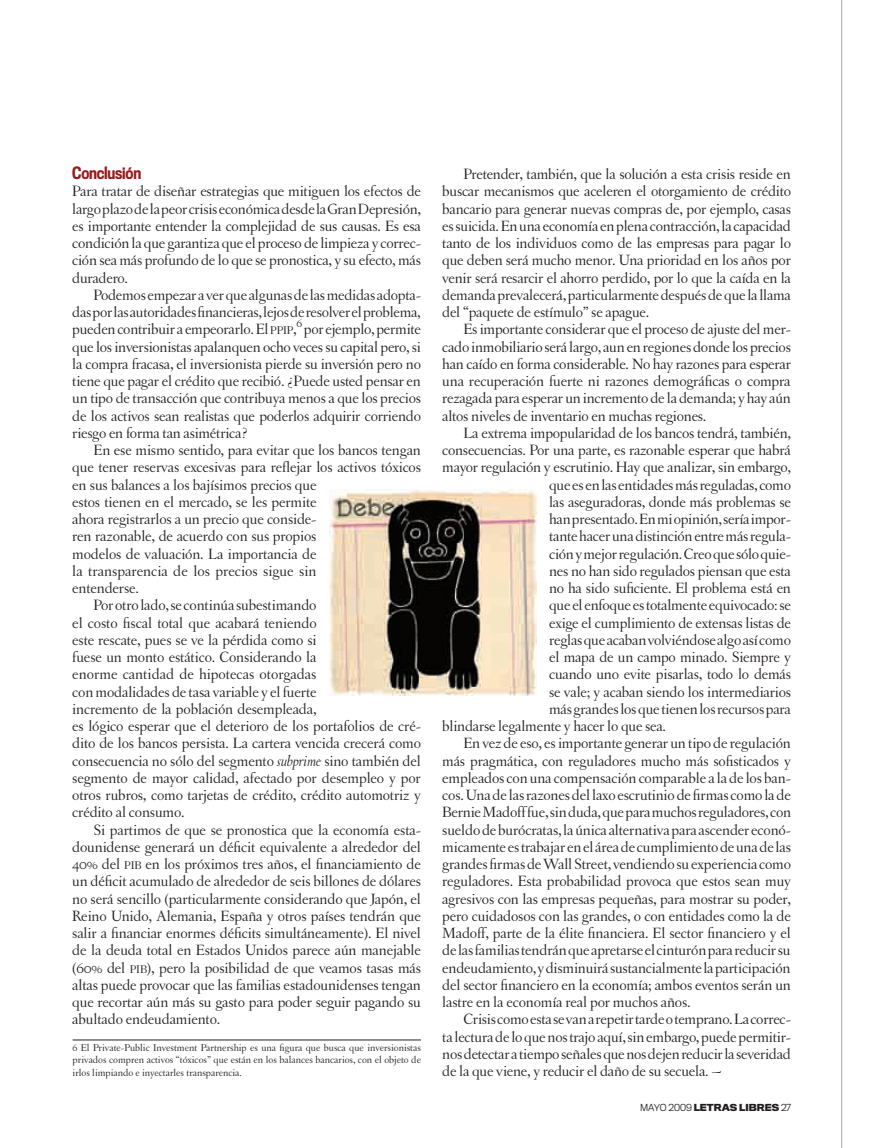
<style>
.page{position:relative;width:893px;height:1148px;background:#fff}
.page>*{position:absolute;margin:0;border:0;box-sizing:border-box;transform-origin:0 0}
.t1{font:15.75px/17.2px "Letras Oldstyle";letter-spacing:-.01em;color:#231f20;text-align:justify}
.t2{font:500 15.75px "Titling Gothic FB Cond";letter-spacing:-.015em;color:#981a1e}
.t3{font:10.5px/12.6px "Letras Oldstyle";color:#231f20;text-align:justify}
.t4{font:700 9px "Titling Gothic FB Normal";color:#231f20}
.s1{font-size:11.85px}
.s2{font-style:italic}
.s3{font-weight:300}
</style>
<div class="page">
<hr style="left:841px;top:0;width:1px;height:1148px;background:#a8a9ad">
<hr style="left:73px;top:1040px;width:348px;height:1px;background:#231f20">
<img style="left:329px;top:490px;width:207px;height:205px">
<p class="t2" style="left:72px;top:163px;width:70px">Conclusión</p>
<p class="t1" style="left:72px;top:183px;width:350px">Para tratar de diseñar estrategias que mitiguen los efectos de largo plazo de la peor crisis económica desde la Gran Depresión, es importante entender la complejidad de sus causas. Es esa condición la que garantiza que el proceso de limpieza y correc&shy;ción sea más profundo de lo que se pronostica, y su efecto, más duradero.</p>
<p class="t1" style="left:72px;top:286px;width:350px;text-indent:21px">Podemos empezar a ver que algunas de las medidas adopta&shy;das por las autoridades financieras, lejos de resolver el problema, pueden contribuir a empeorarlo. El <span class="s1">ppip</span>,<sup>6</sup> por ejemplo, permite que los inversionistas apalanquen ocho veces su capital pero, si la compra fracasa, el inversionista pierde su inversión pero no tiene que pagar el crédito que recibió. ¿Puede usted pensar en un tipo de transacción que contribuya menos a que los precios de los activos sean realistas que poderlos adquirir corriendo riesgo en forma tan asimétrica?</p>
<p class="t1" style="left:94px;top:441px;width:329px">En ese mismo sentido, para evitar que los bancos tengan</p>
<p class="t1" style="left:72px;top:459px;width:350px">que tener reservas excesivas para reflejar los activos tóxicos</p>
<p class="t1" style="left:72px;top:476px;width:246px">en sus balances a los bajísimos precios que</p>
<p class="t1" style="left:72px;top:493px;width:246px">estos tienen en el mercado, se les permite</p>
<p class="t1" style="left:72px;top:510px;width:246px">ahora registrarlos a un precio que conside-</p>
<p class="t1" style="left:72px;top:528px;width:246px">ren razonable, de acuerdo con sus propios</p>
<p class="t1" style="left:72px;top:545px;width:246px">modelos de valuación. La importancia de</p>
<p class="t1" style="left:72px;top:562px;width:246px">la transparencia de los precios sigue sin</p>
<p class="t1" style="left:72px;top:579px;width:68px">entenderse.</p>
<p class="t1" style="left:94px;top:597px;width:224px">Por otro lado, se continúa subestimando</p>
<p class="t1" style="left:72px;top:614px;width:246px">el costo fiscal total que acabará teniendo</p>
<p class="t1" style="left:72px;top:631px;width:246px">este rescate, pues se ve la pérdida como si</p>
<p class="t1" style="left:72px;top:648px;width:246px">fuese un monto estático. Considerando la</p>
<p class="t1" style="left:72px;top:666px;width:246px">enorme cantidad de hipotecas otorgadas</p>
<p class="t1" style="left:72px;top:683px;width:246px">con modalidades de tasa variable y el fuerte</p>
<p class="t1" style="left:72px;top:700px;width:246px">incremento de la población desempleada,</p>
<p class="t1" style="left:72px;top:717px;width:350px">es lógico esperar que el deterioro de los portafolios de cré-</p>
<p class="t1" style="left:72px;top:735px;width:350px">dito de los bancos persista. La cartera vencida crecerá como</p>
<p class="t1" style="left:72px;top:752px;width:350px">consecuencia no sólo del segmento <span class="s2">subprime</span> sino también del</p>
<p class="t1" style="left:72px;top:769px;width:350px">segmento de mayor calidad, afectado por desempleo y por</p>
<p class="t1" style="left:72px;top:786px;width:350px">otros rubros, como tarjetas de crédito, crédito automotriz y</p>
<p class="t1" style="left:72px;top:804px;width:114px">crédito al consumo.</p>
<p class="t1" style="left:94px;top:821px;width:329px">Si partimos de que se pronostica que la economía esta-</p>
<p class="t1" style="left:72px;top:838px;width:350px">dounidense generará un déficit equivalente a alrededor del</p>
<p class="t1" style="left:72px;top:855px;width:350px">40% del <span class="s1">pib</span> en los próximos tres años, el financiamiento de</p>
<p class="t1" style="left:72px;top:873px;width:350px">un déficit acumulado de alrededor de seis billones de dólares</p>
<p class="t1" style="left:72px;top:890px;width:350px">no será sencillo (particularmente considerando que Japón, el</p>
<p class="t1" style="left:72px;top:907px;width:350px">Reino Unido, Alemania, España y otros países tendrán que</p>
<p class="t1" style="left:72px;top:924px;width:350px">salir a financiar enormes déficits simultáneamente). El nivel</p>
<p class="t1" style="left:72px;top:942px;width:350px">de la deuda total en Estados Unidos parece aún manejable</p>
<p class="t1" style="left:72px;top:959px;width:350px">(60% del <span class="s1">pib</span>), pero la posibilidad de que veamos tasas más</p>
<p class="t1" style="left:72px;top:976px;width:350px">altas puede provocar que las familias estadounidenses tengan</p>
<p class="t1" style="left:72px;top:993px;width:350px">que recortar aún más su gasto para poder seguir pagando su</p>
<p class="t1" style="left:72px;top:1011px;width:149px">abultado endeudamiento.</p>
<p class="t3" style="left:73px;top:1041px;width:350px">6 El Private-Public Investment Partnership es una figura que busca que inversionistas privados compren activos “tóxicos” que están en los balances bancarios, con el objeto de irlos limpiando e inyectarles transparencia.</p>
<p class="t1" style="left:442px;top:165px;width:350px;text-indent:21px">Pretender, también, que la solución a esta crisis reside en buscar mecanismos que aceleren el otorgamiento de crédito bancario para generar nuevas compras de, por ejemplo, casas es suicida. En una economía en plena contracción, la capacidad tanto de los individuos como de las empresas para pagar lo que deben será mucho menor. Una prioridad en los años por venir será resarcir el ahorro perdido, por lo que la caída en la demanda prevalecerá, particularmente después de que la llama del “paquete de estímulo” se apague.</p>
<p class="t1" style="left:442px;top:321px;width:350px;text-indent:21px">Es importante considerar que el proceso de ajuste del mer&shy;cado inmobiliario será largo, aun en regiones donde los precios han caído en forma considerable. No hay razones para esperar una recuperación fuerte ni razones demográficas o compra rezagada para esperar un incremento de la demanda; y hay aún altos niveles de inventario en muchas regiones.</p>
<p class="t1" style="left:463px;top:424px;width:329px">La extrema impopularidad de los bancos tendrá, también,</p>
<p class="t1" style="left:442px;top:441px;width:350px">consecuencias. Por una parte, es razonable esperar que habrá</p>
<p class="t1" style="left:442px;top:459px;width:350px">mayor regulación y escrutinio. Hay que analizar, sin embargo,</p>
<p class="t1" style="left:549px;top:476px;width:243px">que es en las entidades más reguladas, como</p>
<p class="t1" style="left:549px;top:493px;width:243px">las aseguradoras, donde más problemas se</p>
<p class="t1" style="left:549px;top:510px;width:243px">han presentado. En mi opinión, sería impor-</p>
<p class="t1" style="left:549px;top:528px;width:243px">tante hacer una distinción entre más regula-</p>
<p class="t1" style="left:549px;top:545px;width:243px">ción y mejor regulación. Creo que sólo quie-</p>
<p class="t1" style="left:549px;top:562px;width:243px">nes no han sido regulados piensan que esta</p>
<p class="t1" style="left:549px;top:579px;width:243px">no ha sido suficiente. El problema está en</p>
<p class="t1" style="left:549px;top:597px;width:243px">que el enfoque es totalmente equivocado: se</p>
<p class="t1" style="left:549px;top:614px;width:243px">exige el cumplimiento de extensas listas de</p>
<p class="t1" style="left:549px;top:631px;width:243px">reglas que acaban volviéndose algo así como</p>
<p class="t1" style="left:549px;top:648px;width:243px">el mapa de un campo minado. Siempre y</p>
<p class="t1" style="left:549px;top:666px;width:243px">cuando uno evite pisarlas, todo lo demás</p>
<p class="t1" style="left:549px;top:683px;width:243px">se vale; y acaban siendo los intermediarios</p>
<p class="t1" style="left:549px;top:700px;width:243px">más grandes los que tienen los recursos para</p>
<p class="t1" style="left:442px;top:717px;width:225px">blindarse legalmente y hacer lo que sea.</p>
<p class="t1" style="left:463px;top:735px;width:329px">En vez de eso, es importante generar un tipo de regulación</p>
<p class="t1" style="left:442px;top:752px;width:350px">más pragmática, con reguladores mucho más sofisticados y</p>
<p class="t1" style="left:442px;top:769px;width:350px">empleados con una compensación comparable a la de los ban-</p>
<p class="t1" style="left:442px;top:786px;width:350px">cos. Una de las razones del laxo escrutinio de firmas como la de</p>
<p class="t1" style="left:442px;top:804px;width:350px">Bernie Madoff fue, sin duda, que para muchos reguladores, con</p>
<p class="t1" style="left:442px;top:821px;width:350px">sueldo de burócratas, la única alternativa para ascender econó-</p>
<p class="t1" style="left:442px;top:838px;width:350px">micamente es trabajar en el área de cumplimiento de una de las</p>
<p class="t1" style="left:442px;top:855px;width:350px">grandes firmas de Wall Street, vendiendo su experiencia como</p>
<p class="t1" style="left:442px;top:873px;width:350px">reguladores. Esta probabilidad provoca que estos sean muy</p>
<p class="t1" style="left:442px;top:890px;width:350px">agresivos con las empresas pequeñas, para mostrar su poder,</p>
<p class="t1" style="left:442px;top:907px;width:350px">pero cuidadosos con las grandes, o con entidades como la de</p>
<p class="t1" style="left:442px;top:924px;width:350px">Madoff, parte de la élite financiera. El sector financiero y el</p>
<p class="t1" style="left:442px;top:942px;width:350px">de las familias tendrán que apretarse el cinturón para reducir su</p>
<p class="t1" style="left:442px;top:959px;width:350px">endeudamiento, y disminuirá sustancialmente la participación</p>
<p class="t1" style="left:442px;top:976px;width:350px">del sector financiero en la economía; ambos eventos serán un</p>
<p class="t1" style="left:442px;top:993px;width:250px">lastre en la economía real por muchos años.</p>
<p class="t1" style="left:463px;top:1011px;width:329px">Crisis como esta se van a repetir tarde o temprano. La correc-</p>
<p class="t1" style="left:442px;top:1028px;width:350px">ta lectura de lo que nos trajo aquí, sin embargo, puede permitir-</p>
<p class="t1" style="left:442px;top:1045px;width:350px">nos detectar a tiempo señales que nos dejen reducir la severidad</p>
<p class="t1" style="left:442px;top:1062px;width:281px">de la que viene, y reducir el daño de su secuela. ~</p>
<p class="t4" style="left:640px;top:1101px;width:152px"><span class="s3">MAYO 2009</span> LETRAS LIBRES <span class="s3">27</span></p>
</div>
